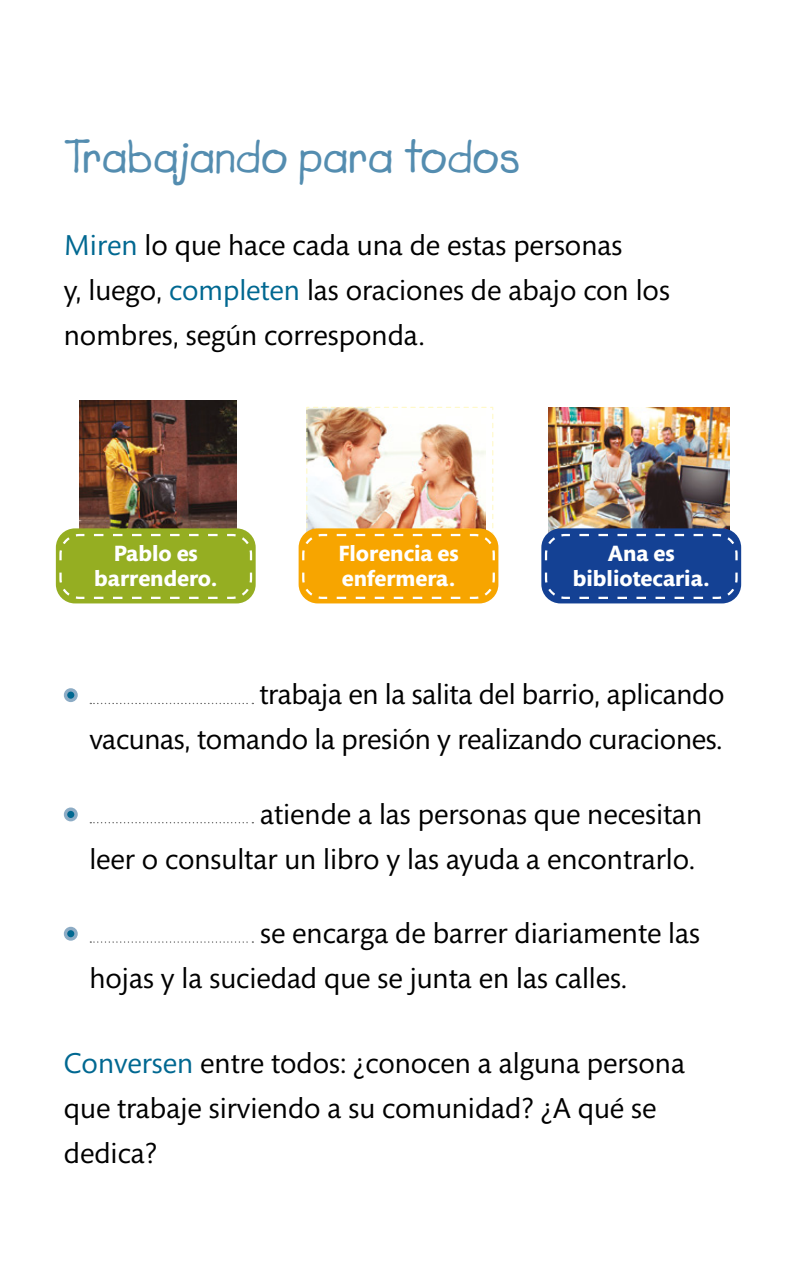
<style>
.page{position:relative;width:798px;height:1276px;background:#fff}
.page>*{position:absolute;margin:0;border:0;box-sizing:border-box;transform-origin:0 0}
.titulos{font:47.25px "Lemonade ICG Bold";color:#548db0}
.consigna{font:29.25px/45px "Mundo Sans Std";color:#000}
.consigna-2{font:700 22.5px/24.8px "Mundo Sans Std";color:#fff}
.s1{color:#006891}
</style>
<div class="page">
<div style="left:298px;top:528px;width:200px;height:75px;background:#f7a500;border-radius:19px"></div>
<img style="left:301px;top:406px;width:195px;height:194px">
<img style="left:80px;top:401px;width:156px;height:127px">
<div style="left:56px;top:528px;width:199px;height:75px;background:#95ae22;border-radius:19px"></div>
<svg style="left:58px;top:533px;width:195px;height:67px"></svg>
<svg style="left:728px;top:407px;width:5px;height:125px"></svg>
<img style="left:548px;top:407px;width:180px;height:125px">
<div style="left:541px;top:528px;width:199px;height:75px;background:#144194;border-radius:19px"></div>
<svg style="left:543px;top:533px;width:195px;height:67px"></svg>
<svg style="left:65px;top:690px;width:11px;height:10px"></svg>
<div style="left:64px;top:688px;width:14px;height:14px;border:3px solid #8dacc5;border-radius:50%"></div>
<hr style="left:88px;top:702px;width:168px;height:2px;background:#000;opacity:.3">
<svg style="left:65px;top:809px;width:11px;height:10px"></svg>
<div style="left:64px;top:807px;width:14px;height:14px;border:3px solid #8dacc5;border-radius:50%"></div>
<hr style="left:88px;top:821px;width:168px;height:3px;background:#000;opacity:.3">
<svg style="left:65px;top:928px;width:11px;height:11px"></svg>
<div style="left:64px;top:926px;width:14px;height:14px;border:3px solid #8dacc5;border-radius:50%"></div>
<hr style="left:88px;top:940px;width:168px;height:3px;background:#000;opacity:.3">
<p class="titulos" style="left:64px;top:128px;width:458px">Trabajando para todos</p>
<p class="consigna" style="left:64px;top:223px;width:560px"><span class="s1">Miren</span> lo que hace cada una de estas personas</p>
<p class="consigna" style="left:64px;top:268px;width:607px">y, luego, <span class="s1">completen</span> las oraciones de abajo con los nombres, según corresponda.</p>
<p class="consigna-2" style="left:114px;top:542px;width:86px">Pablo es</p>
<p class="consigna-2" style="left:94px;top:566px;width:124px">barrendero.</p>
<p class="consigna-2" style="left:338px;top:542px;width:122px">Florencia es enfermera.</p>
<p class="consigna-2" style="left:572px;top:542px;width:138px;text-align:center">Ana es bibliotecaria.</p>
<p class="consigna" style="left:89px;top:673px;width:636px;text-align:right">trabaja en la salita del barrio, aplicando<br>vacunas, tomando la presión y realizando curaciones.</p>
<p class="consigna" style="left:89px;top:792px;width:614px;text-align:right">atiende a las personas que necesitan<br>leer o consultar un libro y las ayuda a encontrarlo.</p>
<p class="consigna" style="left:89px;top:911px;width:612px;text-indent:171px">se encarga de barrer diariamente las hojas y la suciedad que se junta en las calles.</p>
<p class="consigna" style="left:64px;top:1041px;width:622px"><span class="s1">Conversen</span> entre todos: ¿conocen a alguna persona que trabaje sirviendo a su comunidad? ¿A qué se dedica?</p>
</div>
